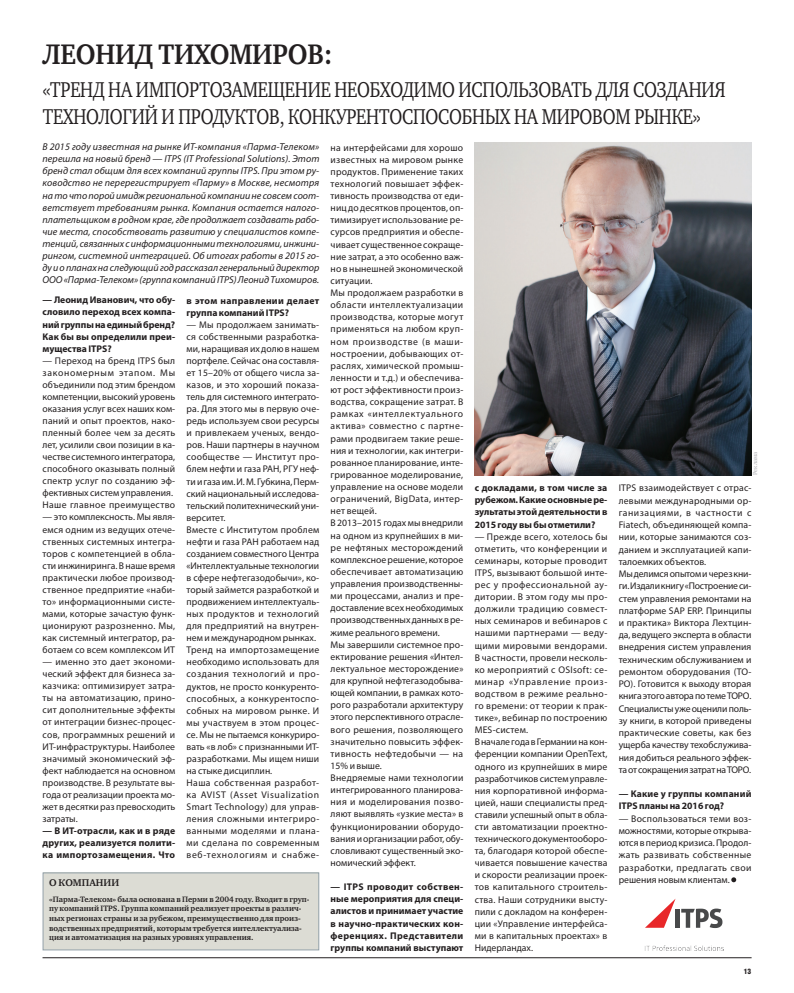
<style>
.page{position:relative;width:794px;height:993px;background:#fff}
.page>*{position:absolute;margin:0;border:0;box-sizing:border-box;transform-origin:0 0}
.t1{font:700 29px "Charter ITC";letter-spacing:-.01em;color:#231f20;scale:.9 1}
.t2{font:22px/27px "Charter ITC";letter-spacing:-.01em;color:#231f20;scale:.8 1}
.t3{font:italic 10px/12px "Myriad Pro";color:#231f20;text-align:justify}
.t4{font:700 10px "Charter ITC";color:#231f20}
.t5{font:9.7px/12.1px "Myriad Pro";letter-spacing:.015em;color:#231f20}
.t6{font:700 9.7px/12.1px "Myriad Pro";letter-spacing:.005em;color:#231f20;text-align:justify}
.t7{font:700 8px/9.6px "Charter ITC";color:#231f20}
.t8{font:900 7.5px "Helios Cond";color:#231f20}
.t9{font:6px "Charter ITC";color:#a8a9ad}
</style>
<div class="page">
<hr style="left:43px;top:957px;width:708px;height:1px;background:#231f20">
<svg style="left:731px;top:877px;width:5px;height:5px"></svg>
<img style="left:475px;top:143px;width:276px;height:332px">
<div style="left:43px;top:872px;width:276px;height:77px;background:#dcdcd4"></div>
<div style="left:43px;top:872px;width:276px;height:78px;border:1px solid #94a2aa"></div>
<img style="left:644px;top:945px;width:79px;height:5px">
<svg style="left:646px;top:899px;width:29px;height:28px"></svg>
<div style="left:675px;top:908px;width:5px;height:19px;background:#48494a"></div>
<svg style="left:681px;top:908px;width:41px;height:19px"></svg>
<h1 class="t1" style="left:43px;top:36px;width:323px">ЛЕОНИД ТИХОМИРОВ:</h1>
<h2 class="t2" style="left:43px;top:76px;width:855px">«Тренд на импортозамещение необходимо использовать для создания технологий и продуктов, конкурентоспособных на мировом рынке»</h2>
<p class="t3" style="left:43px;top:141px;width:278px">В 2015 году известная на рынке ИТ-компания «Парма-Телеком» перешла на новый бренд — ITPS (IT Professional Solutions). Этот бренд стал общим для всех компаний группы ITPS. При этом ру&shy;ководство не перерегистрирует «Парму» в Москве, несмотря на то что порой имидж региональной компании не совсем соот&shy;ветствует требованиям рынка. Компания остается налого&shy;плательщиком в родном крае, где продолжает создавать рабо&shy;чие места, способствовать развитию у специалистов компе&shy;тенций, связанных с информационными технологиями, инжини&shy;рингом, системной интеграцией. Об итогах работы в 2015 го&shy;ду и о планах на следующий год рассказал генеральный директор ООО «Парма-Телеком» (группа компаний ITPS) Леонид Тихомиров.</p>
<p class="t6" style="left:43px;top:294px;width:134px">— Леонид Иванович, что обу&shy;словило переход всех компа&shy;ний группы на единый бренд?<br>Как бы вы определили преи&shy;мущества ITPS?</p>
<p class="t5" style="left:43px;top:354px;width:134px">— Переход на бренд ITPS был закономерным этапом. Мы объединили под этим брендом компетенции, высокий уровень оказания услуг всех наших ком&shy;паний и опыт проектов, нако&shy;пленный более чем за десять лет, усилили свои позиции в ка&shy;честве системного интегратора, способного оказывать полный спектр услуг по созданию эф&shy;фективных систем управления.<br>Наше главное преимущество</p>
<p class="t5" style="left:43px;top:511px;width:134px;text-align:justify">— это комплексность. Мы явля&shy;емся одним из ведущих отече&shy;ственных системных интегра&shy;торов с компетенцией в обла&shy;сти инжиниринга. В наше время практически любое производ&shy;ственное предприятие «наби&shy;то» информационными систе&shy;мами, которые зачастую функ&shy;ционируют разрозненно. Мы, как системный интегратор, ра&shy;ботаем со всем комплексом ИТ</p>
<p class="t5" style="left:43px;top:655px;width:134px;text-align:justify">— именно это дает экономи&shy;ческий эффект для бизнеса за&shy;казчика: оптимизирует затра&shy;ты на автоматизацию, прино&shy;сит дополнительные эффекты от интеграции бизнес-процес&shy;сов, программных решений и ИТ-инфраструктуры. Наиболее значимый экономический эф&shy;фект наблюдается на основном производстве. В результате вы&shy;года от реализации проекта мо&shy;жет в десятки раз превосходить затраты.</p>
<p class="t6" style="left:43px;top:824px;width:134px">— В ИТ-отрасли, как и в ряде других, реализуется полити&shy;ка импортозамещения. Что</p>
<p class="t5" style="left:331px;top:141px;width:134px">на интерфейсами для хорошо известных на мировом рынке продуктов. Применение таких технологий повышает эффек&shy;тивность производства от еди&shy;ниц до десятков процентов, оп&shy;тимизирует использование ре&shy;сурсов предприятия и обеспе&shy;чивает существенное сокраще&shy;ние затрат, а это особенно важ&shy;но в нынешней экономической ситуации.<br>Мы продолжаем разработки в области интеллектуализации производства, которые могут применяться на любом круп&shy;ном производстве (в маши&shy;ностроении, добывающих от&shy;раслях, химической промыш&shy;ленности и т.д.) и обеспечива&shy;ют рост эффективности произ&shy;водства, сокращение затрат. В рамках «интеллектуального актива» совместно с партне&shy;рами продвигаем такие реше&shy;ния и технологии, как интегри&shy;рованное планирование, инте&shy;грированное моделирование, управление на основе модели ограничений, BigData, интер&shy;нет вещей.<br>В 2013–2015 годах мы внедрили на одном из крупнейших в ми&shy;ре нефтяных месторождений комплексное решение, которое обеспечивает автоматизацию управления производственны&shy;ми процессами, анализ и пре&shy;доставление всех необходимых производственных данных в ре&shy;жиме реального времени.<br>Мы завершили системное про&shy;ектирование решения «Интел&shy;лектуальное месторождение» для крупной нефтегазодобыва&shy;ющей компании, в рамках кото&shy;рого разработали архитектуру этого перспективного отрасле&shy;вого решения, позволяющего значительно повысить эффек&shy;тивность нефтедобычи — на<br>15% и выше.<br>Внедряемые нами технологии интегрированного планирова&shy;ния и моделирования позво&shy;ляют выявлять «узкие места» в функционировании оборудо&shy;вания и организации работ, обу&shy;словливают существенный эко&shy;номический эффект.</p>
<p class="t6" style="left:331px;top:880px;width:134px">— ITPS проводит собствен&shy;ные мероприятия для специ&shy;алистов и принимает участие в научно-практических кон&shy;ференциях. Представители группы компаний выступают</p>
<p class="t6" style="left:187px;top:294px;width:134px">в этом направлении делает группа компаний ITPS?</p>
<p class="t5" style="left:187px;top:318px;width:134px">— Мы продолжаем занимать&shy;ся собственными разработка&shy;ми, наращивая их долю в нашем портфеле. Сейчас она составля&shy;ет 15–20% от общего числа за&shy;казов, и это хороший показа&shy;тель для системного интеграто&shy;ра. Для этого мы в первую оче&shy;редь используем свои ресурсы и привлекаем ученых, вендо&shy;ров. Наши партнеры в научном сообществе — Институт про&shy;блем нефти и газа РАН, РГУ неф&shy;ти и газа им. И. М. Губкина, Перм&shy;ский национальный исследова&shy;тельский политехнический уни&shy;верситет.<br>Вместе с Институтом проблем нефти и газа РАН работаем над созданием совместного Центра «Интеллектуальные технологии в сфере нефтегазодобычи», ко&shy;торый займется разработкой и продвижением интеллектуаль&shy;ных продуктов и технологий для предприятий на внутрен&shy;нем и международном рынках.<br>Тренд на импортозамещение необходимо использовать для создания технологий и про&shy;дуктов, не просто конкуренто&shy;способных, а конкурентоспо&shy;собных на мировом рынке. И мы участвуем в этом процес&shy;се. Мы не пытаемся конкуриро&shy;вать «в лоб» с признанными ИТ&shy;разработками. Мы ищем ниши на стыке дисциплин.<br>Наша собственная разработ&shy;ка AVIST (Asset Visualization<br>Smart Technology) для управ&shy;ления сложными интегриро&shy;ванными моделями и плана&shy;ми сделана по современным веб-технологиям и снабже-</p>
<p class="t9" style="left:751px;top:475px;width:25px;rotate:-90deg">Реклама</p>
<p class="t5" style="left:619px;top:481px;width:134px">ITPS взаимодействует с отрас&shy;левыми международными ор&shy;ганизациями, в частности с<br>Fiatech, объединяющей компа&shy;нии, которые занимаются соз&shy;данием и эксплуатацией капи&shy;талоемких объектов.<br>Мы делимся опытом и через кни&shy;ги. Издали книгу «Построение си&shy;стем управления ремонтами на платформе SAP ERP. Принципы и практика» Виктора Лехтцин&shy;да, ведущего эксперта в области внедрения систем управления техническим обслуживанием и ремонтом оборудования (ТО-<br>РО). Готовится к выходу вторая книга этого автора по теме ТОРО.<br>Специалисты уже оценили поль&shy;зу книги, в которой приведены практические советы, как без ущерба качеству техобслужива&shy;ния добиться реального эффек&shy;та от сокращения затрат на ТОРО.</p>
<p class="t6" style="left:619px;top:787px;width:134px">— Какие у группы компаний<br>ITPS планы на 2016 год?</p>
<p class="t5" style="left:619px;top:811px;width:134px;text-align:justify">— Воспользоваться теми воз&shy;можностями, которые открыва&shy;ются в период кризиса. Продол&shy;жать развивать собственные разработки, предлагать свои решения новым клиентам.</p>
<p class="t6" style="left:475px;top:481px;width:134px">с докладами, в том числе за рубежом. Какие основные ре&shy;зультаты этой деятельности в 2015 году вы бы отметили?</p>
<p class="t5" style="left:475px;top:530px;width:134px">— Прежде всего, хотелось бы отметить, что конференции и семинары, которые проводит<br>ITPS, вызывают большой инте&shy;рес у профессиональной ау&shy;дитории. В этом году мы про&shy;должили традицию совмест&shy;ных семинаров и вебинаров с нашими партнерами — веду&shy;щими мировыми вендорами.<br>В частности, провели несколь&shy;ко мероприятий с OSIsoft: се&shy;минар «Управление произ&shy;водством в режиме реально&shy;го времени: от теории к прак&shy;тике», вебинар по построению<br>MES-систем.<br>В начале года в Германии на кон&shy;ференции компании OpenText, одного из крупнейших в мире разработчиков систем управле&shy;ния корпоративной информа&shy;цией, наши специалисты пред&shy;ставили успешный опыт в обла&shy;сти автоматизации проектно&shy;технического документооборо&shy;та, благодаря которой обеспе&shy;чивается повышение качества и скорости реализации проек&shy;тов капитального строитель&shy;ства. Наши сотрудники высту&shy;пили с докладом на конферен&shy;ции «Управление интерфейса&shy;ми в капитальных проектах» в<br>Нидерландах.</p>
<p class="t4" style="left:49px;top:876px;width:71px">О КОМПАНИИ</p>
<p class="t7" style="left:49px;top:894px;width:262px">«Парма-Телеком» была основана в Перми в 2004 году. Входит в груп&shy;пу компаний ITPS. Группа компаний реализует проекты в различ&shy;ных регионах страны и за рубежом, преимущественно для произ&shy;водственных предприятий, которым требуется интеллектуализа&shy;ция и автоматизация на разных уровнях управления.</p>
<p class="t8" style="left:743px;top:966px;width:9px">13</p>
</div>
